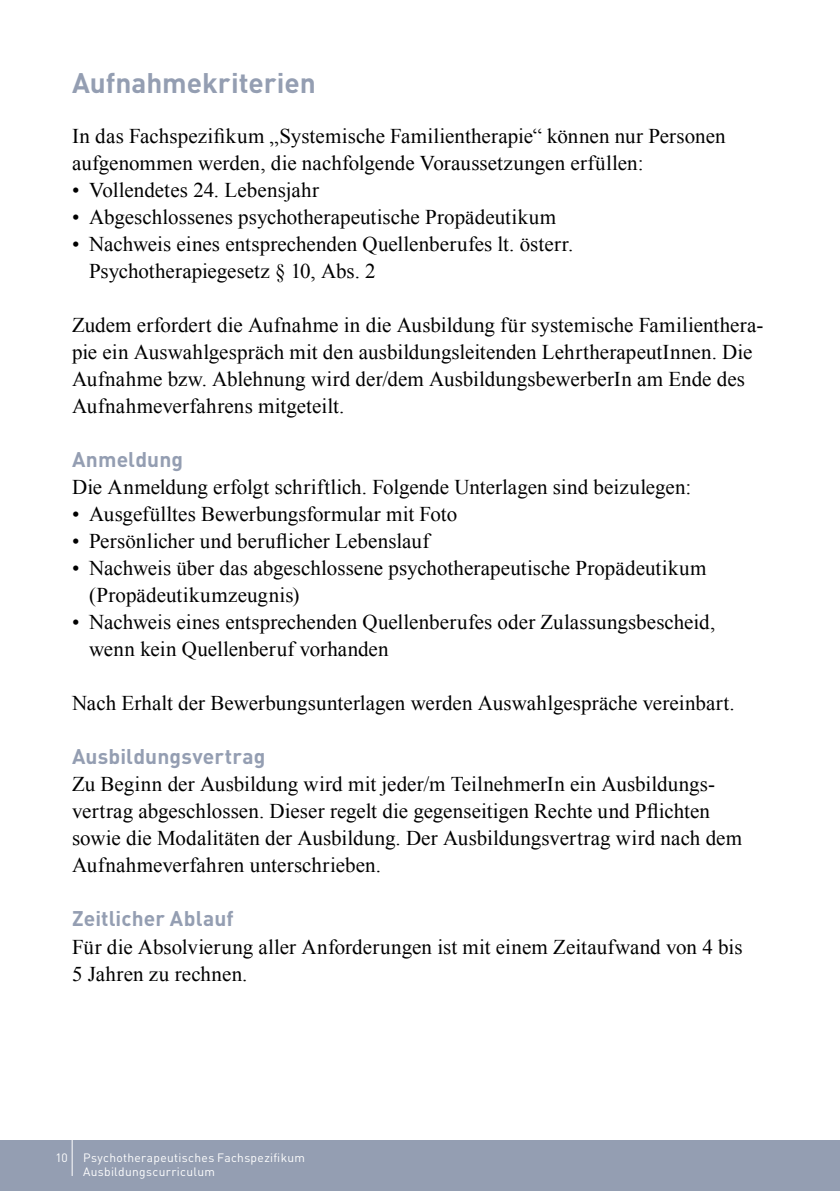
<style>
.page{position:relative;width:840px;height:1191px;background:#fff}
.page>*{position:absolute;margin:0;border:0;box-sizing:border-box;transform-origin:0 0}
.t1{font:700 28px "DIN Pro";color:#949eb2}
.t2{font:21px/27px "Times New Roman";color:#000}
.t3{font:700 21px "DIN Pro";letter-spacing:.005em;color:#949eb2}
.t4{font:12px/14px "DIN Pro";letter-spacing:.025em;color:#fff}
</style>
<div class="page">
<div style="left:0;top:1141px;width:839px;height:50px;background:#949eb2"></div>
<hr style="left:839px;top:1141px;width:1px;height:50px;background:#949eb2">
<hr style="left:72px;top:1139px;width:1px;height:37px;background:#fff">
<h1 class="t1" style="left:72px;top:64px;width:245px">Aufnahmekriterien</h1>
<p class="t2" style="left:72px;top:122px;width:654px">In das Fachspezifikum „Systemische Familientherapie“ können nur Personen aufgenommen werden, die nachfolgende Voraussetzungen erfüllen:</p>
<p class="t2" style="left:72px;top:176px;width:248px">• Vollendetes 24. Lebensjahr</p>
<p class="t2" style="left:72px;top:204px;width:485px">• Abgeschlossenes psychotherapeutische Propädeutikum</p>
<p class="t2" style="left:89px;top:231px;width:485px;text-indent:-17px">• Nachweis eines entsprechenden Quellenberufes lt. österr.<br>Psychotherapiegesetz § 10, Abs. 2</p>
<p class="t2" style="left:72px;top:312px;width:692px">Zudem erfordert die Aufnahme in die Ausbildung für systemische Familienthera&shy;pie ein Auswahlgespräch mit den ausbildungsleitenden LehrtherapeutInnen. Die Aufnahme bzw. Ablehnung wird der/dem AusbildungsbewerberIn am Ende des Aufnahmeverfahrens mitgeteilt.</p>
<p class="t3" style="left:72px;top:445px;width:113px">Anmeldung</p>
<p class="t2" style="left:72px;top:474px;width:620px">Die Anmeldung erfolgt schriftlich. Folgende Unterlagen sind beizulegen:</p>
<p class="t2" style="left:72px;top:501px;width:386px">• Ausgefülltes Bewerbungsformular mit Foto</p>
<p class="t2" style="left:72px;top:528px;width:358px">• Persönlicher und beruflicher Lebenslauf</p>
<p class="t2" style="left:89px;top:555px;width:618px;text-indent:-17px">• Nachweis über das abgeschlossene psychotherapeutische Propädeutikum (Propädeutikumzeugnis)</p>
<p class="t2" style="left:89px;top:609px;width:627px;text-indent:-17px">• Nachweis eines entsprechenden Quellenberufes oder Zulassungsbescheid, wenn kein Quellenberuf vorhanden</p>
<p class="t2" style="left:72px;top:690px;width:663px">Nach Erhalt der Bewerbungsunterlagen werden Auswahlgespräche vereinbart.</p>
<p class="t3" style="left:72px;top:742px;width:195px">Ausbildungsvertrag</p>
<p class="t2" style="left:72px;top:771px;width:671px">Zu Beginn der Ausbildung wird mit jeder/m TeilnehmerIn ein Ausbildungs&shy;vertrag abgeschlossen. Dieser regelt die gegenseitigen Rechte und Pflichten sowie die Modalitäten der Ausbildung. Der Ausbildungsvertrag wird nach dem Aufnahmeverfahren unterschrieben.</p>
<p class="t3" style="left:72px;top:904px;width:163px">Zeitlicher Ablauf</p>
<p class="t2" style="left:72px;top:933px;width:671px">Für die Absolvierung aller Anforderungen ist mit einem Zeitaufwand von 4 bis<br>5 Jahren zu rechnen.</p>
<p class="t4" style="left:55px;top:1150px;width:14px">10</p>
<p class="t4" style="left:83px;top:1150px;width:223px">Psychotherapeutisches Fachspezifikum<br>Ausbildungscurriculum</p>
</div>
